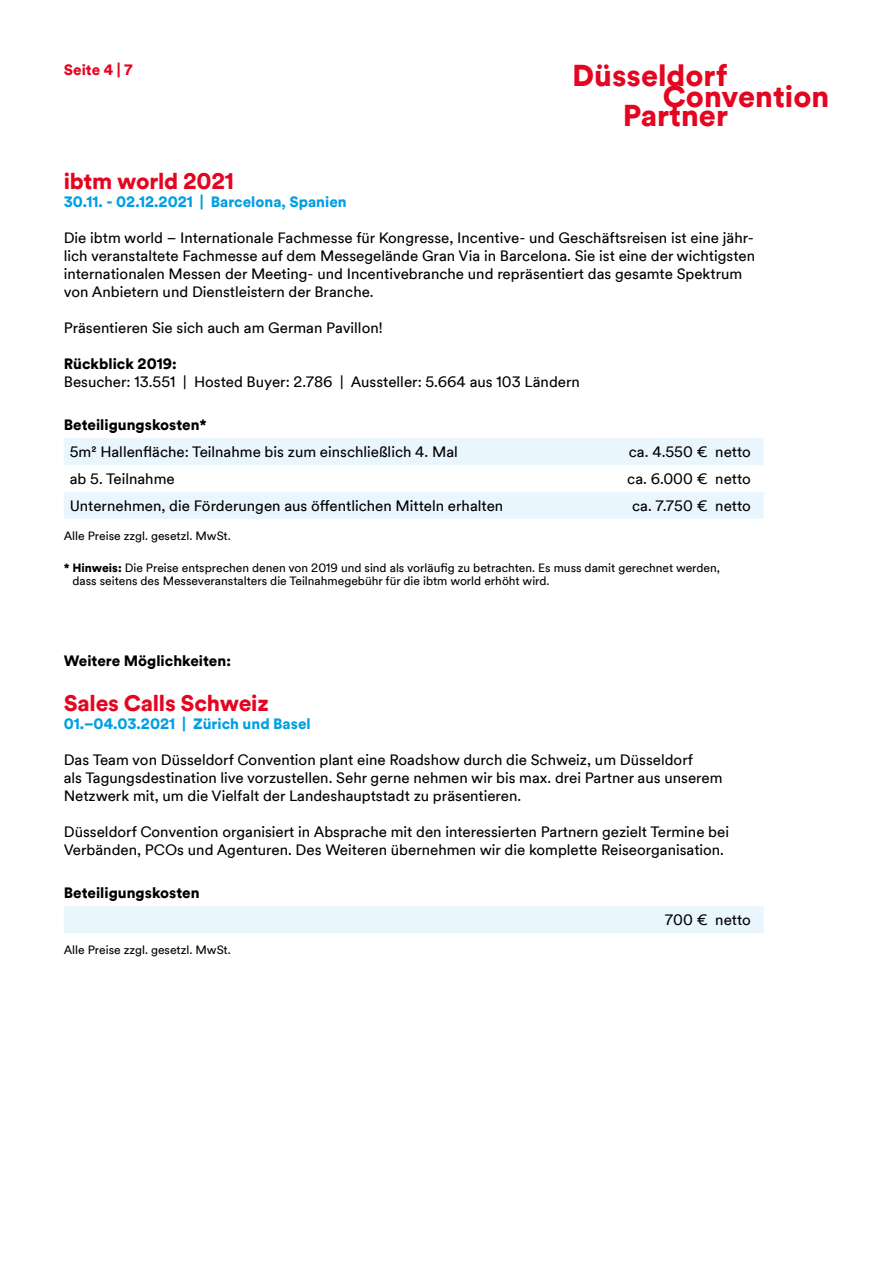
<style>
.page{position:relative;width:893px;height:1263px;background:#fff}
.page>*{position:absolute;margin:0;border:0;box-sizing:border-box;transform-origin:0 0}
.t1{font:900 30.15px "Duesseldorf Circular TT";color:#e40521}
.t2{font:900 22.5px "Duesseldorf Circular TT";letter-spacing:-.01em;color:#e40521}
.t3{font:15px/18px "Duesseldorf Circular TT";color:#000}
.t4{font:900 15px "Duesseldorf Circular TT";color:#000}
.t5{font:900 15px "Duesseldorf Circular TT";color:#009fe3}
.t6{font:900 15px "Duesseldorf Circular TT";color:#e40521}
.t7{font:12px/13.5px "Duesseldorf Circular TT";color:#000}
.s1{font-weight:900}
</style>
<div class="page">
<svg style="left:64px;top:438px;width:700px;height:81px;fill:#eaf6fe"></svg>
<div style="left:64px;top:906px;width:700px;height:27px;background:#eaf6fe"></div>
<p class="t6" style="left:64px;top:60px;width:70px">Seite 4 | 7</p>
<h1 class="t1" style="left:572px;top:54px;width:157px">Düsseldorf</h1>
<h1 class="t1" style="left:663px;top:75px;width:168px">Convention</h1>
<h1 class="t1" style="left:623px;top:94px;width:107px">Partner</h1>
<h2 class="t2" style="left:64px;top:165px;width:172px">ibtm world 2021</h2>
<p class="t5" style="left:64px;top:191px;width:284px">30.11. - 02.12.2021 | Barcelona, Spanien</p>
<p class="t3" style="left:64px;top:228px;width:693px">Die ibtm world – Internationale Fachmesse für Kongresse, Incentive- und Geschäftsreisen ist eine jähr&shy;lich veranstaltete Fachmesse auf dem Messegelände Gran Via in Barcelona. Sie ist eine der wichtigsten internationalen Messen der Meeting- und Incentivebranche und repräsentiert das gesamte Spektrum von Anbietern und Dienstleistern der Branche.</p>
<p class="t3" style="left:64px;top:318px;width:320px">Präsentieren Sie sich auch am German Pavillon!</p>
<p class="t4" style="left:64px;top:353px;width:114px">Rückblick 2019:</p>
<p class="t3" style="left:64px;top:372px;width:518px">Besucher: 13.551 | Hosted Buyer: 2.786 | Aussteller: 5.664 aus 103 Ländern</p>
<p class="t4" style="left:64px;top:414px;width:145px">Beteiligungskosten*</p>
<p class="t3" style="left:70px;top:442px;width:390px">5m² Hallenfläche: Teilnahme bis zum einschließlich 4. Mal</p>
<p class="t3" style="left:629px;top:442px;width:123px">ca. 4.550 € netto</p>
<p class="t3" style="left:70px;top:469px;width:106px">ab 5. Teilnahme</p>
<p class="t3" style="left:627px;top:469px;width:125px">ca. 6.000 € netto</p>
<p class="t3" style="left:70px;top:496px;width:435px">Unternehmen, die Förderungen aus öffentlichen Mitteln erhalten</p>
<p class="t3" style="left:632px;top:496px;width:120px">ca. 7.750 € netto</p>
<p class="t7" style="left:64px;top:529px;width:169px">Alle Preise zzgl. gesetzl. MwSt.</p>
<p class="t7" style="left:72px;top:560px;width:649px;text-indent:-9px"><span class="s1">* Hinweis:</span> Die Preise entsprechen denen von 2019 und sind als vorläufig zu betrachten. Es muss damit gerechnet werden, dass seitens des Messeveranstalters die Teilnahmegebühr für die ibtm world erhöht wird.</p>
<p class="t4" style="left:64px;top:650px;width:169px">Weitere Möglichkeiten:</p>
<h2 class="t2" style="left:64px;top:687px;width:206px">Sales Calls Schweiz</h2>
<p class="t5" style="left:64px;top:713px;width:248px">01.–04.03.2021 | Zürich und Basel</p>
<p class="t3" style="left:64px;top:750px;width:660px">Das Team von Düsseldorf Convention plant eine Roadshow durch die Schweiz, um Düsseldorf<br>als Tagungsdestination live vorzustellen. Sehr gerne nehmen wir bis max. drei Partner aus unserem<br>Netzwerk mit, um die Vielfalt der Landeshauptstadt zu präsentieren.</p>
<p class="t3" style="left:64px;top:822px;width:667px">Düsseldorf Convention organisiert in Absprache mit den interessierten Partnern gezielt Termine bei<br>Verbänden, PCOs und Agenturen. Des Weiteren übernehmen wir die komplette Reiseorganisation.</p>
<p class="t4" style="left:64px;top:882px;width:137px">Beteiligungskosten</p>
<p class="t3" style="left:665px;top:910px;width:87px">700 € netto</p>
<p class="t7" style="left:64px;top:943px;width:169px">Alle Preise zzgl. gesetzl. MwSt.</p>
</div>
